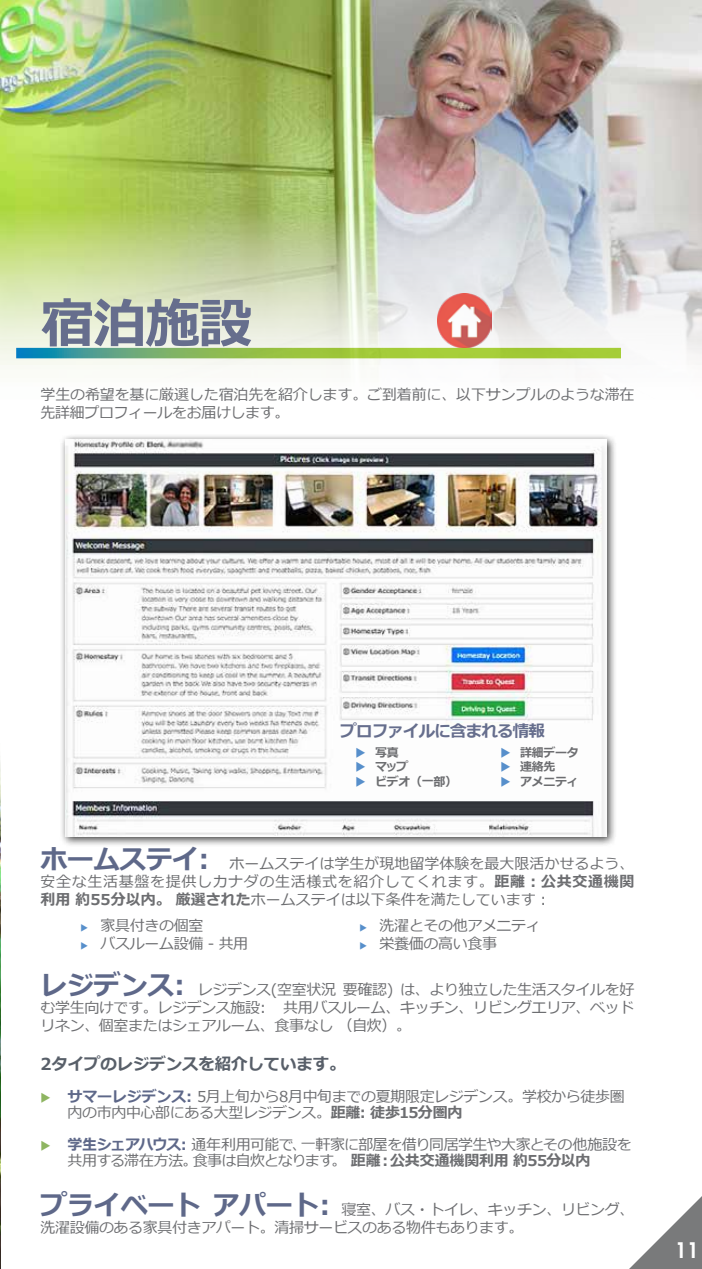
<style>
.page{position:relative;width:702px;height:1269px;background:#fff}
.page>*{position:absolute;margin:0;border:0;box-sizing:border-box;transform-origin:0 0}
.t1{font:700 54px "Meiryo";color:#666e8d}
.t2{font:600 21px "Avant Garde";color:#fff}
.t3{font:700 16.5px "Meiryo";letter-spacing:-.01em;color:#585f69}
.t4{font:700 16.5px "Meiryo";letter-spacing:-.05em;color:#666e8d}
.t5{font:15px/18px "Meiryo";letter-spacing:-.025em;color:#6d6e71}
.t6{font:700 12px/14.4px "Meiryo";letter-spacing:-.025em;color:#6d6e71}
.s1{font-weight:700;font-size:27px;color:#5e6889}
.s2{font-weight:700}
.s3{font-weight:700;color:#5e6889}
</style>
<div class="page">
<img style="left:0;top:762px;width:1px;height:507px">
<img style="left:0;top:0;width:702px;height:369px">
<img style="left:437px;top:294px;width:54px;height:54px">
<svg style="left:16px;top:348px;width:605px;height:10px;background:#86bb54"></svg>
<div style="left:60px;top:434px;width:557px;height:414px;background:#000;opacity:.75"></div>
<img style="left:65px;top:440px;width:541px;height:397px">
<svg style="left:629px;top:1196px;width:73px;height:73px"></svg>
<svg style="left:356px;top:747px;width:9px;height:39px"></svg>
<svg style="left:501px;top:747px;width:9px;height:39px"></svg>
<h1 class="t1" style="left:40px;top:286px;width:213px">宿泊施設</h1>
<p class="t5" style="left:40px;top:387px;width:596px">学生の希望を基に厳選した宿泊先を紹介します。ご到着前に、以下サンプルのような滞在先詳細プロフィールをお届けします。</p>
<p class="t4" style="left:341px;top:720px;width:206px">プロファイルに含まれる情報</p>
<p class="t6" style="left:375px;top:746px;width:84px">写真<br>マップ<br>ビデオ（一部）</p>
<p class="t6" style="left:520px;top:746px;width:60px">詳細データ連絡先<br>アメニティ</p>
<p class="t5" style="left:40px;top:856px;width:595px;text-align:justify"><span class="s1">ホームステイ:</span> ホームステイは学生が現地留学体験を最大限活かせるよう、安全な生活基盤を提供しカナダの生活様式を紹介してくれます。<span class="s2">距離：公共交通機関利用 約55分以内。 厳選された</span>ホームステイは以下条件を満たしています：</p>
<p class="t5" style="left:101px;top:917px;width:149px">家具付きの個室<br>バスルーム設備 - 共用</p>
<p class="t5" style="left:380px;top:917px;width:163px">洗濯とその他アメニティ栄養価の高い食事</p>
<p class="t5" style="left:40px;top:981px;width:596px;text-align:justify"><span class="s1">レジデンス:</span> レジデンス(空室状況 要確認) は、より独立した生活スタイルを好む学生向けです。レジデンス施設: 共用バスルーム、キッチン、リビングエリア、ベッドリネン、個室またはシェアルーム、食事なし （自炊）。</p>
<p class="t3" style="left:40px;top:1053px;width:307px">2タイプのレジデンスを紹介しています。</p>
<p class="t5" style="left:68px;top:1089px;width:559px;line-height:16.5px"><span class="s3">サマーレジデンス:</span> 5月上旬から8月中旬までの夏期限定レジデンス。学校から徒歩圏内の市内中心部にある大型レジデンス。<span class="s2">距離: 徒歩15分圏内</span></p>
<p class="t5" style="left:68px;top:1137px;width:566px;line-height:16.5px"><span class="s3">学生シェアハウス:</span> 通年利用可能で、一軒家に部屋を借り同居学生や大家とその他施設を共用する滞在方法。食事は自炊となります。 <span class="s2">距離：公共交通機関利用 約55分以内</span></p>
<p class="t5" style="left:40px;top:1202px;width:596px"><span class="s1">プライベート アパート:</span> 寝室、バス・トイレ、キッチン、リビング、洗濯設備のある家具付きアパート。清掃サービスのある物件もあります。</p>
<h2 class="t2" style="left:675px;top:1237px;width:25px">11</h2>
</div>
